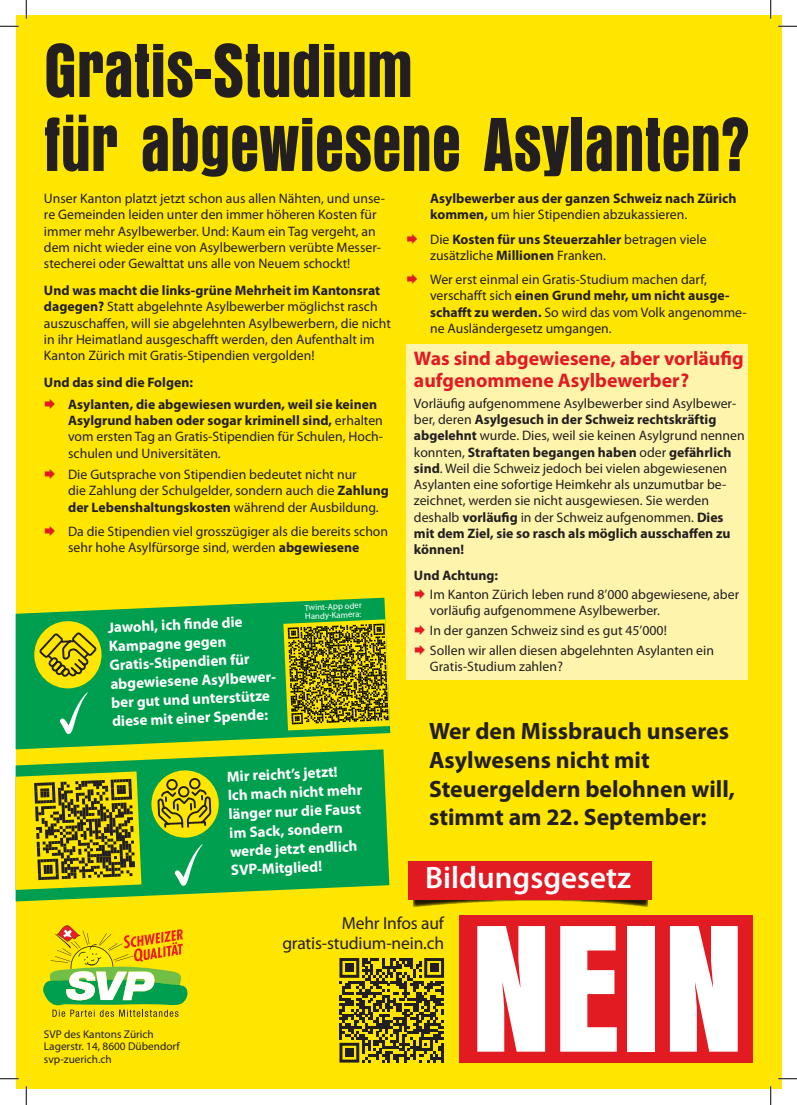
<style>
.page{position:relative;width:797px;height:1105px;background:#fff}
.page>*{position:absolute;margin:0;border:0;box-sizing:border-box;transform-origin:0 0}
.t1{font:188.38px "Anzeigen Gro";color:#fff}
.t2{font:79.5px/74px "Anzeigen Gro";color:#231f20;scale:.96 1}
.t3{font:600 31.12px "Myriad Pro";color:#fff}
.t4{font:700 23.75px/28.8px "Myriad Pro";color:#231f20}
.t5{font:700 19.75px/21.2px "Myriad Pro";color:#e21a21}
.t6{font:17.5px/20px "Myriad Pro";letter-spacing:-.01em;color:#231f20;text-align:right}
.t7{font:700 15px/18.8px "Myriad Pro";color:#fff}
.t8{font:13.75px/16.2px "Myriad Pro";color:#231f20}
.t9{font:700 13.75px/21.6px "Myriad Pro";color:#231f20}
.t10{font:11.25px/12.5px "Myriad Pro";color:#231f20}
.t11{font:8.75px/8.5px "Myriad Pro";color:#fff}
.s1{font-weight:400}
.s2{font-weight:700}
</style>
<div class="page">
<div style="left:16px;top:16px;width:765px;height:1073px;background:#ffe601"></div>
<div style="left:460px;top:915px;width:293px;height:147px;background:#e21a21"></div>
<svg style="left:43px;top:925px;width:145px;height:92px"></svg>
<svg style="left:16px;top:598px;width:374px;height:151px;background:#23a844"></svg>
<svg style="left:16px;top:749px;width:373px;height:152px;fill:#009f4f"></svg>
<svg style="left:151px;top:713px;width:68px;height:125px"></svg>
<svg style="left:33px;top:598px;width:69px;height:147px"></svg>
<svg style="left:173px;top:844px;width:29px;height:42px"></svg>
<svg style="left:413px;top:899px;width:235px;height:8px"></svg>
<div style="left:408px;top:861px;width:244px;height:38px;background:#e21a21"></div>
<div style="left:406px;top:344px;width:341px;height:335px;background:#fff4ac"></div>
<svg style="left:339px;top:958px;width:105px;height:104px"></svg>
<div style="left:345px;top:964px;width:8px;height:8px;background:#231f20"></div>
<div style="left:430px;top:964px;width:8px;height:8px;background:#231f20"></div>
<div style="left:345px;top:1048px;width:8px;height:9px;background:#231f20"></div>
<svg style="left:283px;top:619px;width:107px;height:111px"></svg>
<svg style="left:16px;top:771px;width:125px;height:119px"></svg>
<svg style="left:0;top:25px;width:19px;height:2px"></svg>
<svg style="left:778px;top:25px;width:19px;height:2px"></svg>
<svg style="left:0;top:1078px;width:19px;height:1px"></svg>
<svg style="left:778px;top:1078px;width:19px;height:1px"></svg>
<svg style="left:25px;top:0;width:2px;height:19px"></svg>
<svg style="left:25px;top:1086px;width:2px;height:19px"></svg>
<svg style="left:770px;top:0;width:1px;height:19px"></svg>
<svg style="left:770px;top:1086px;width:1px;height:19px"></svg>
<h2 class="t2" style="left:44px;top:35px;width:737px">Gratis-Studium<br>für abgewiesene Asylanten?</h2>
<p class="t9" style="left:430px;top:191px;width:308px;line-height:16.2px">Asylbewerber aus der ganzen Schweiz nach Zürich kommen, <span class="s1">um hier Stipendien abzukassieren.</span></p>
<p class="t8" style="left:430px;top:231px;width:278px">Die <span class="s2">Kosten für uns Steuerzahler</span> betragen viele zusätzliche <span class="s2">Millionen</span> Franken.</p>
<p class="t8" style="left:430px;top:272px;width:318px">Wer erst einmal ein Gratis-Studium machen darf, verschafft sich <span class="s2">einen Grund mehr, um nicht ausge&shy;schafft zu werden.</span> So wird das vom Volk angenomme&shy;ne Ausländergesetz umgangen.</p>
<p class="t8" style="left:44px;top:191px;width:342px">Unser Kanton platzt jetzt schon aus allen Nähten, und unse&shy;re Gemeinden leiden unter den immer höheren Kosten für immer mehr Asylbewerber. Und: Kaum ein Tag vergeht, an dem nicht wieder eine von Asylbewerbern verübte Messer&shy;stecherei oder Gewalttat uns alle von Neuem schockt!</p>
<p class="t8" style="left:44px;top:283px;width:348px"><span class="s2">Und was macht die links-grüne Mehrheit im Kantonsrat dagegen?</span> Statt abgelehnte Asylbewerber möglichst rasch auszuschaffen, will sie abgelehnten Asylbewerbern, die nicht in ihr Heimatland ausgeschafft werden, den Aufenthalt im Kanton Zürich mit Gratis-Stipendien vergolden!</p>
<p class="t9" style="left:68px;top:372px;width:310px;text-indent:-24px">Und das sind die Folgen:<br>Asylanten, die abgewiesen wurden, weil sie keinen</p>
<p class="t8" style="left:68px;top:413px;width:316px;text-align:justify"><span class="s2">Asylgrund haben oder sogar kriminell sind,</span> erhalten vom ersten Tag an Gratis-Stipendien für Schulen, Hoch&shy;schulen und Universitäten.</p>
<p class="t8" style="left:68px;top:467px;width:322px">Die Gutsprache von Stipendien bedeutet nicht nur<br>die Zahlung der Schulgelder, sondern auch die <span class="s2">Zahlung der Lebenshaltungskosten</span> während der Ausbildung.</p>
<p class="t8" style="left:68px;top:523px;width:321px">Da die Stipendien viel grosszügiger als die bereits schon sehr hohe Asylfürsorge sind, werden <span class="s2">abgewiesene</span></p>
<h3 class="t5" style="left:414px;top:348px;width:331px">Was sind abgewiesene, aber vorläufig aufgenommene Asylbewerber?</h3>
<p class="t8" style="left:414px;top:395px;width:332px">Vorläufig aufgenommene Asylbewerber sind Asylbewer&shy;ber, deren <span class="s2">Asylgesuch in der Schweiz rechtskräftig abgelehnt</span> wurde. Dies, weil sie keinen Asylgrund nennen konnten, <span class="s2">Straftaten begangen haben</span> oder <span class="s2">gefährlich sind</span>. Weil die Schweiz jedoch bei vielen abgewiesenen Asylanten eine sofortige Heimkehr als unzumutbar be&shy;zeichnet, werden sie nicht ausgewiesen. Sie werden deshalb <span class="s2">vorläufig</span> in der Schweiz aufgenommen. <span class="s2">Dies mit dem Ziel, sie so rasch als möglich ausschaffen zu können!</span></p>
<p class="t9" style="left:414px;top:565px;width:86px">Und Achtung:</p>
<p class="t8" style="left:430px;top:586px;width:311px">Im Kanton Zürich leben rund 8’000 abgewiesene, aber vorläufig aufgenommene Asylbewerber.</p>
<p class="t8" style="left:430px;top:621px;width:285px;line-height:19.8px">In der ganzen Schweiz sind es gut 45’000!<br>Sollen wir allen diesen abgelehnten Asylanten ein</p>
<p class="t8" style="left:430px;top:659px;width:134px">Gratis-Studium zahlen?</p>
<p class="t11" style="left:305px;top:603px;width:58px;rotate:-2deg">Twint-App oder<br>Handy-Kamera:</p>
<p class="t7" style="left:108px;top:618px;width:170px;rotate:-2deg">Jawohl, ich fi nde die<br>Kampagne gegen<br>Gratis-Stipendien für abgewiesene Asylbewer&shy;ber gut und unterstütze diese mit einer Spende:</p>
<h3 class="t4" style="left:429px;top:717px;width:307px">Wer den Missbrauch unseres<br>Asylwesens nicht mit<br>Steuergeldern belohnen will, stimmt am 22. September:</h3>
<p class="t7" style="left:227px;top:767px;width:136px;rotate:-2deg">Mir reicht’s jetzt!<br>Ich mach nicht mehr länger nur die Faust im Sack, sondern werde jetzt endlich<br>SVP-Mitglied!</p>
<h3 class="t3" style="left:425px;top:861px;width:207px">Bildungsgesetz</h3>
<p class="t10" style="left:44px;top:1028px;width:137px">SVP des Kantons Zürich<br>Lagerstr. 14, 8600 Dübendorf svp-zuerich.ch</p>
<p class="t6" style="left:282px;top:914px;width:163px">Mehr Infos auf gratis-studium-nein.ch</p>
<h1 class="t1" style="left:470px;top:887px;width:277px">NEIN</h1>
</div>
